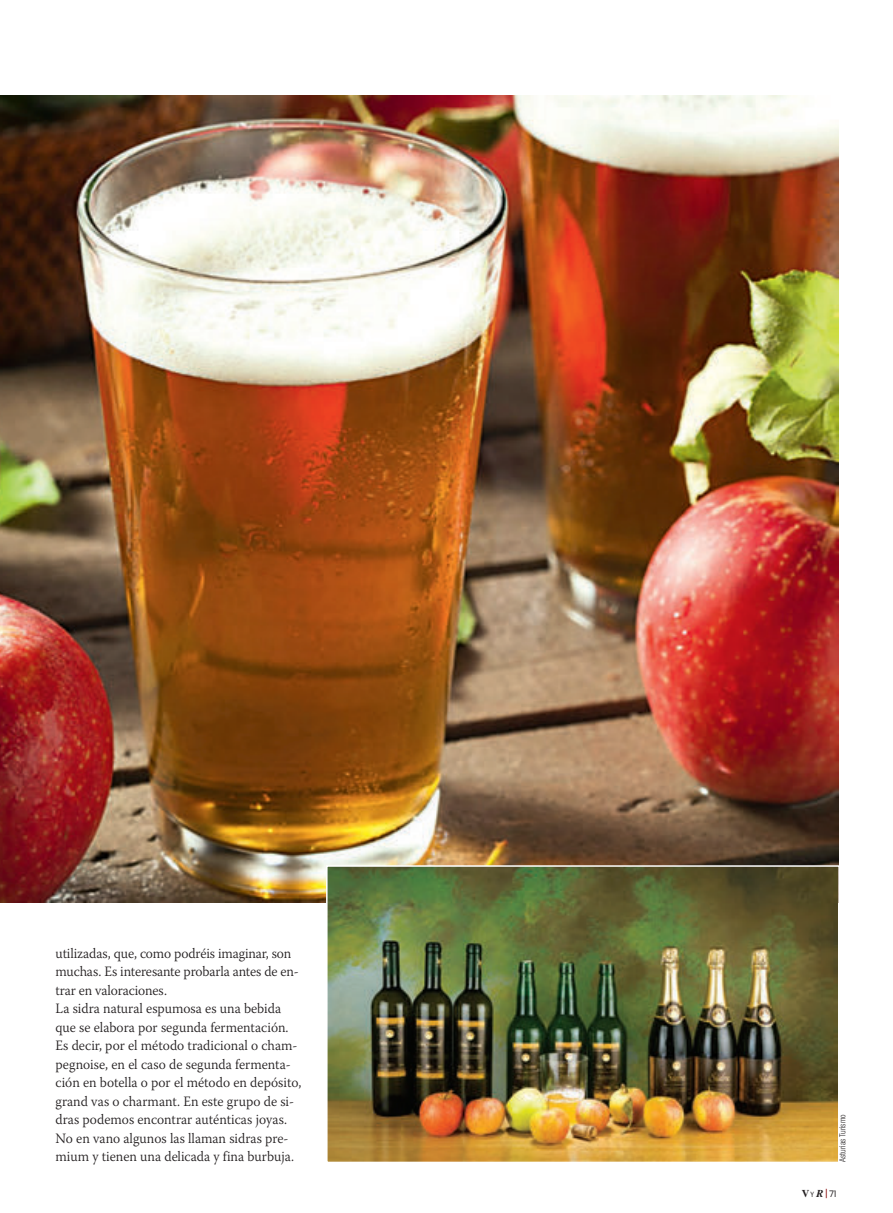
<style>
.page{position:relative;width:893px;height:1213px;background:#fff}
.page>*{position:absolute;margin:0;border:0;box-sizing:border-box;transform-origin:0 0}
.t1{font:300 14.25px/18.5px "Warnock Pro";color:#231f20;scale:.96 1}
.t2{font:300 10.5px "HP Sans";color:#231f20}
.t3{font:300 condensed 8.4px "Helvetica Neue";color:#231f20;scale:.96 1}
.s1{font-family:"Times";font-weight:700}
.s2{font-size:7.8px}
.s3{font-family:"Times";font-weight:700;font-style:italic}
.s4{font-size:13.5px;color:#820101}
</style>
<div class="page">
<img style="left:0;top:95px;width:838px;height:807px">
<img style="left:329px;top:868px;width:508px;height:291px">
<div style="left:326px;top:865px;width:514px;height:297px;border:2px solid #fff"></div>
<p class="t1" style="left:55px;top:943px;width:258px">utilizadas, que, como podréis imaginar, son muchas. Es interesante probarla antes de en&shy;trar en valoraciones.<br>La sidra natural espumosa es una bebida que se elabora por segunda fermentación.<br>Es decir, por el método tradicional o cham&shy;pegnoise, en el caso de segunda fermenta&shy;ción en botella o por el método en depósito, grand vas o charmant. En este grupo de si&shy;dras podemos encontrar auténticas joyas.<br>No en vano algunos las llaman sidras pre&shy;mium y tienen una delicada y fina burbuja.</p>
<p class="t3" style="left:838px;top:1161px;width:51px;rotate:-90deg">Asturias Turismo</p>
<p class="t2" style="left:802px;top:1189px;width:36px"><span class="s1">V</span><span class="s2">Y</span><span class="s3">R</span><span class="s4">|</span>71</p>
</div>
